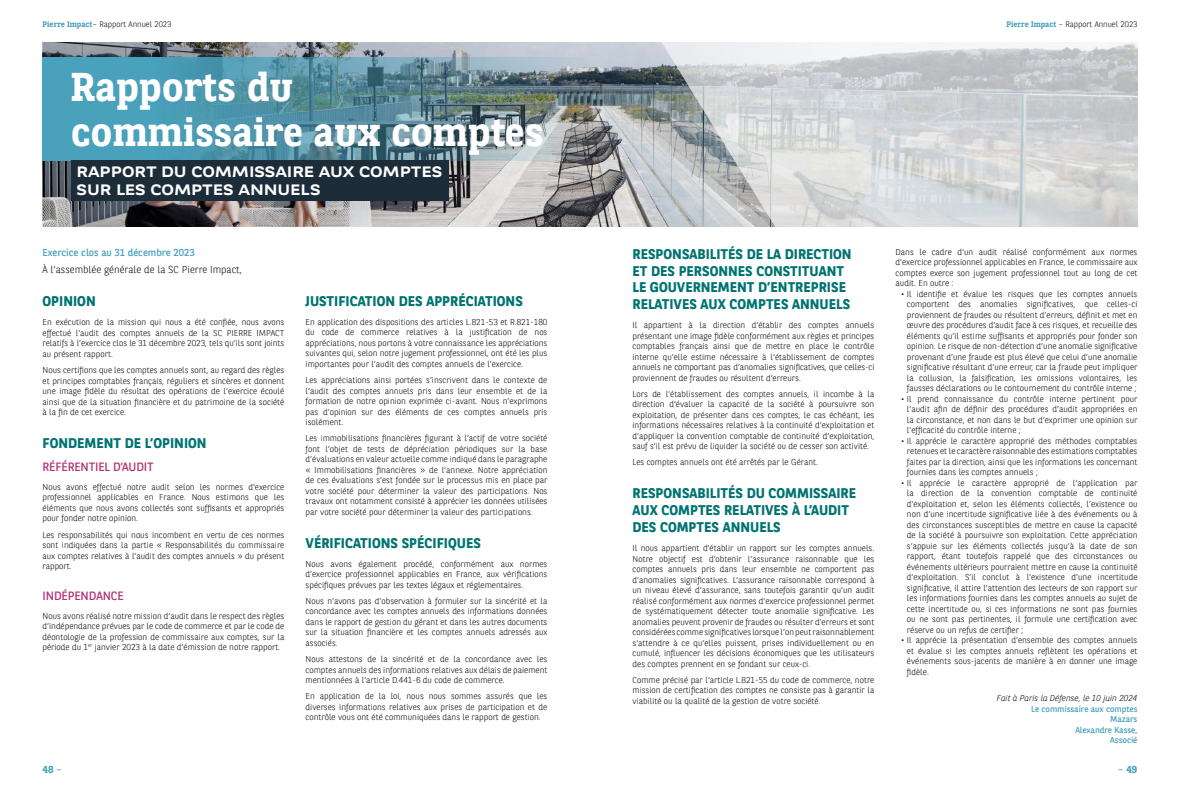
<style>
.page{position:relative;width:1180px;height:794px;background:#fff}
.page>*{position:absolute;margin:0;border:0;box-sizing:border-box;transform-origin:0 0}
.t1{font:700 40px/45px "BNPP Slab Serif";color:#fff}
.t2{font:700 15px/18px "BNPP Expanded Sans";letter-spacing:-.01em;color:#fff}
.t3{font:700 14px/16.8px "BNPP Sans";color:#007472}
.t4{font:12px "BNPP Sans";letter-spacing:-.01em;color:#b53277}
.t5{font:300 10px "BNPP Sans";color:#000}
.t6{font:10px "BNPP Sans";color:#49a1bc}
.t7{font:700 10px "BNPP Slab Serif";color:#49a1bc}
.t8{font:300 8.5px/10.5px "BNPP Sans";color:#000;text-align:justify}
.t9{font:8.5px/10.5px "BNPP Sans";color:#49a1bc;text-align:right}
.t10{font:italic 300 8.5px "BNPP Sans";color:#000}
.t11{font:300 8px "BNPP Sans";color:#000}
.s1{font-family:"BNPP Slab Serif";font-weight:700;color:#49a1bc}
.s2{font-weight:400}
</style>
<div class="page">
<svg style="left:43px;top:43px;width:1094px;height:184px;background:#bcbec1"></svg>
<img style="left:43px;top:57px;width:547px;height:103px">
<div style="left:71px;top:160px;width:377px;height:41px;background:#1d2c39"></div>
<p class="t11" style="left:43px;top:19px;width:130px"><span class="s1">Pierre Impact</span>– Rapport Annuel 2023</p>
<p class="t11" style="left:1006px;top:19px;width:133px"><span class="s1">Pierre Impact</span> – Rapport Annuel 2023</p>
<h1 class="t1" style="left:71px;top:63px;width:474px">Rapports du<br>commissaire aux comptes</h1>
<h2 class="t2" style="left:77px;top:162px;width:367px">RAPPORT DU COMMISSAIRE AUX COMPTES<br>SUR LES COMPTES ANNUELS</h2>
<p class="t6" style="left:43px;top:245px;width:153px">Exercice clos au 31 décembre 2023</p>
<p class="t5" style="left:43px;top:263px;width:201px">À l’assemblée générale de la SC Pierre Impact,</p>
<h3 class="t3" style="left:43px;top:292px;width:55px">OPINION</h3>
<p class="t8" style="left:43px;top:317px;width:243px">En exécution de la mission qui nous a été confiée, nous avons effectué l’audit des comptes annuels de la SC PIERRE IMPACT relatifs à l’exercice clos le 31 décembre 2023, tels qu’ils sont joints au présent rapport.</p>
<p class="t8" style="left:43px;top:364px;width:243px">Nous certifions que les comptes annuels sont, au regard des règles et principes comptables français, réguliers et sincères et donnent une image fidèle du résultat des opérations de l’exercice écoulé ainsi que de la situation financière et du patrimoine de la société à la fin de cet exercice.</p>
<h3 class="t3" style="left:43px;top:434px;width:165px">FONDEMENT DE L’OPINION</h3>
<h3 class="t4" style="left:43px;top:458px;width:113px">RÉFÉRENTIEL D’AUDIT</h3>
<p class="t8" style="left:43px;top:481px;width:243px">Nous avons effectué notre audit selon les normes d’exercice professionnel applicables en France. Nous estimons que les éléments que nous avons collectés sont suffisants et appropriés pour fonder notre opinion.</p>
<p class="t8" style="left:43px;top:529px;width:243px">Les responsabilités qui nous incombent en vertu de ces normes sont indiquées dans la partie « Responsabilités du commissaire aux comptes relatives à l’audit des comptes annuels » du présent rapport.</p>
<h3 class="t4" style="left:43px;top:587px;width:83px">INDÉPENDANCE</h3>
<p class="t8" style="left:43px;top:610px;width:243px">Nous avons réalisé notre mission d’audit dans le respect des règles d’indépendance prévues par le code de commerce et par le code de déontologie de la profession de commissaire aux comptes, sur la période du 1<sup>er</sup> janvier 2023 à la date d’émission de notre rapport.</p>
<h3 class="t3" style="left:305px;top:292px;width:219px">JUSTIFICATION DES APPRÉCIATIONS</h3>
<p class="t8" style="left:305px;top:316px;width:243px">En application des dispositions des articles L.821-53 et R.821-180 du code de commerce relatives à la justification de nos appréciations, nous portons à votre connaissance les appréciations suivantes qui, selon notre jugement professionnel, ont été les plus importantes pour l’audit des comptes annuels de l’exercice.</p>
<p class="t8" style="left:305px;top:374px;width:243px">Les appréciations ainsi portées s’inscrivent dans le contexte de l’audit des comptes annuels pris dans leur ensemble et de la formation de notre opinion exprimée ci-avant. Nous n’exprimons pas d’opinion sur des éléments de ces comptes annuels pris isolément.</p>
<p class="t8" style="left:305px;top:432px;width:243px">Les immobilisations financières figurant à l’actif de votre société font l’objet de tests de dépréciation périodiques sur la base d’évaluations en valeur actuelle comme indiqué dans le paragraphe « Immobilisations financières » de l’annexe. Notre appréciation de ces évaluations s’est fondée sur le processus mis en place par votre société pour déterminer la valeur des participations. Nos travaux ont notamment consisté à apprécier les données utilisées par votre société pour déterminer la valeur des participations.</p>
<h3 class="t3" style="left:305px;top:534px;width:177px">VÉRIFICATIONS SPÉCIFIQUES</h3>
<p class="t8" style="left:305px;top:558px;width:243px">Nous avons également procédé, conformément aux normes d’exercice professionnel applicables en France, aux vérifications spécifiques prévues par les textes légaux et réglementaires.</p>
<p class="t8" style="left:305px;top:595px;width:243px">Nous n’avons pas d’observation à formuler sur la sincérité et la concordance avec les comptes annuels des informations données dans le rapport de gestion du gérant et dans les autres documents sur la situation financière et les comptes annuels adressés aux associés.</p>
<p class="t8" style="left:305px;top:653px;width:243px">Nous attestons de la sincérité et de la concordance avec les comptes annuels des informations relatives aux délais de paiement mentionnées à l’article D.441-6 du code de commerce.</p>
<p class="t8" style="left:305px;top:690px;width:243px">En application de la loi, nous nous sommes assurés que les diverses informations relatives aux prises de participation et de contrôle vous ont été communiquées dans le rapport de gestion.</p>
<h3 class="t3" style="left:632px;top:245px;width:221px">RESPONSABILITÉS DE LA DIRECTION<br>ET DES PERSONNES CONSTITUANT<br>LE GOUVERNEMENT D’ENTREPRISE<br>RELATIVES AUX COMPTES ANNUELS</h3>
<p class="t8" style="left:632px;top:319px;width:243px">Il appartient à la direction d’établir des comptes annuels présentant une image fidèle conformément aux règles et principes comptables français ainsi que de mettre en place le contrôle interne qu’elle estime nécessaire à l’établissement de comptes annuels ne comportant pas d’anomalies significatives, que celles-ci proviennent de fraudes ou résultent d’erreurs.</p>
<p class="t8" style="left:632px;top:388px;width:243px">Lors de l’établissement des comptes annuels, il incombe à la direction d’évaluer la capacité de la société à poursuivre son exploitation, de présenter dans ces comptes, le cas échéant, les informations nécessaires relatives à la continuité d’exploitation et d’appliquer la convention comptable de continuité d’exploitation, sauf s’il est prévu de liquider la société ou de cesser son activité.</p>
<p class="t8" style="left:632px;top:457px;width:187px">Les comptes annuels ont été arrêtés par le Gérant.</p>
<h3 class="t3" style="left:632px;top:484px;width:225px">RESPONSABILITÉS DU COMMISSAIRE<br>AUX COMPTES RELATIVES À L’AUDIT<br>DES COMPTES ANNUELS</h3>
<p class="t8" style="left:632px;top:542px;width:243px">Il nous appartient d’établir un rapport sur les comptes annuels.<br>Notre objectif est d’obtenir l’assurance raisonnable que les comptes annuels pris dans leur ensemble ne comportent pas d’anomalies significatives. L’assurance raisonnable correspond à un niveau élevé d’assurance, sans toutefois garantir qu’un audit réalisé conformément aux normes d’exercice professionnel permet de systématiquement détecter toute anomalie significative. Les anomalies peuvent provenir de fraudes ou résulter d’erreurs et sont considérées comme significatives lorsque l’on peut raisonnablement s’attendre à ce qu’elles puissent, prises individuellement ou en cumulé, influencer les décisions économiques que les utilisateurs des comptes prennent en se fondant sur ceux-ci.</p>
<p class="t8" style="left:632px;top:674px;width:243px">Comme précisé par l’article L.821-55 du code de commerce, notre mission de certification des comptes ne consiste pas à garantir la viabilité ou la qualité de la gestion de votre société.</p>
<p class="t8" style="left:895px;top:246px;width:243px">Dans le cadre d’un audit réalisé conformément aux normes d’exercice professionnel applicables en France, le commissaire aux comptes exerce son jugement professionnel tout au long de cet audit. En outre :</p>
<p class="t8" style="left:906px;top:288px;width:232px;text-indent:-6px">• Il identifie et évalue les risques que les comptes annuels comportent des anomalies significatives, que celles-ci proviennent de fraudes ou résultent d’erreurs, définit et met en œuvre des procédures d’audit face à ces risques, et recueille des éléments qu’il estime suffisants et appropriés pour fonder son opinion. Le risque de non-détection d’une anomalie significative provenant d’une fraude est plus élevé que celui d’une anomalie significative résultant d’une erreur, car la fraude peut impliquer la collusion, la falsification, les omissions volontaires, les fausses déclarations ou le contournement du contrôle interne ;</p>
<p class="t8" style="left:906px;top:393px;width:232px;text-indent:-6px">• Il prend connaissance du contrôle interne pertinent pour l’audit afin de définir des procédures d’audit appropriées en la circonstance, et non dans le but d’exprimer une opinion sur l’efficacité du contrôle interne ;</p>
<p class="t8" style="left:906px;top:435px;width:232px;text-indent:-6px">• Il apprécie le caractère approprié des méthodes comptables retenues et le caractère raisonnable des estimations comptables faites par la direction, ainsi que les informations les concernant fournies dans les comptes annuels ;</p>
<p class="t8" style="left:906px;top:477px;width:232px;text-indent:-6px">• Il apprécie le caractère approprié de l’application par la direction de la convention comptable de continuité d’exploitation et, selon les éléments collectés, l’existence ou non d’une incertitude significative liée à des événements ou à des circonstances susceptibles de mettre en cause la capacité de la société à poursuivre son exploitation. Cette appréciation s’appuie sur les éléments collectés jusqu’à la date de son rapport, étant toutefois rappelé que des circonstances ou événements ultérieurs pourraient mettre en cause la continuité d’exploitation. S’il conclut à l’existence d’une incertitude significative, il attire l’attention des lecteurs de son rapport sur les informations fournies dans les comptes annuels au sujet de cette incertitude ou, si ces informations ne sont pas fournies ou ne sont pas pertinentes, il formule une certification avec réserve ou un refus de certifier ;</p>
<p class="t8" style="left:906px;top:634px;width:232px;text-indent:-6px">• Il apprécie la présentation d’ensemble des comptes annuels et évalue si les comptes annuels reflètent les opérations et événements sous-jacents de manière à en donner une image fidèle.</p>
<p class="t10" style="left:996px;top:692px;width:142px">Fait à Paris la Défense, le 10 juin 2024</p>
<p class="t9" style="left:1031px;top:703px;width:108px">Le commissaire aux comptes<br>Mazars<br>Alexandre Kasse,<br>Associé</p>
<p class="t7" style="left:43px;top:763px;width:21px">48 <span class="s2">–</span></p>
<p class="t7" style="left:1117px;top:763px;width:21px"><span class="s2">–</span> 49</p>
</div>
